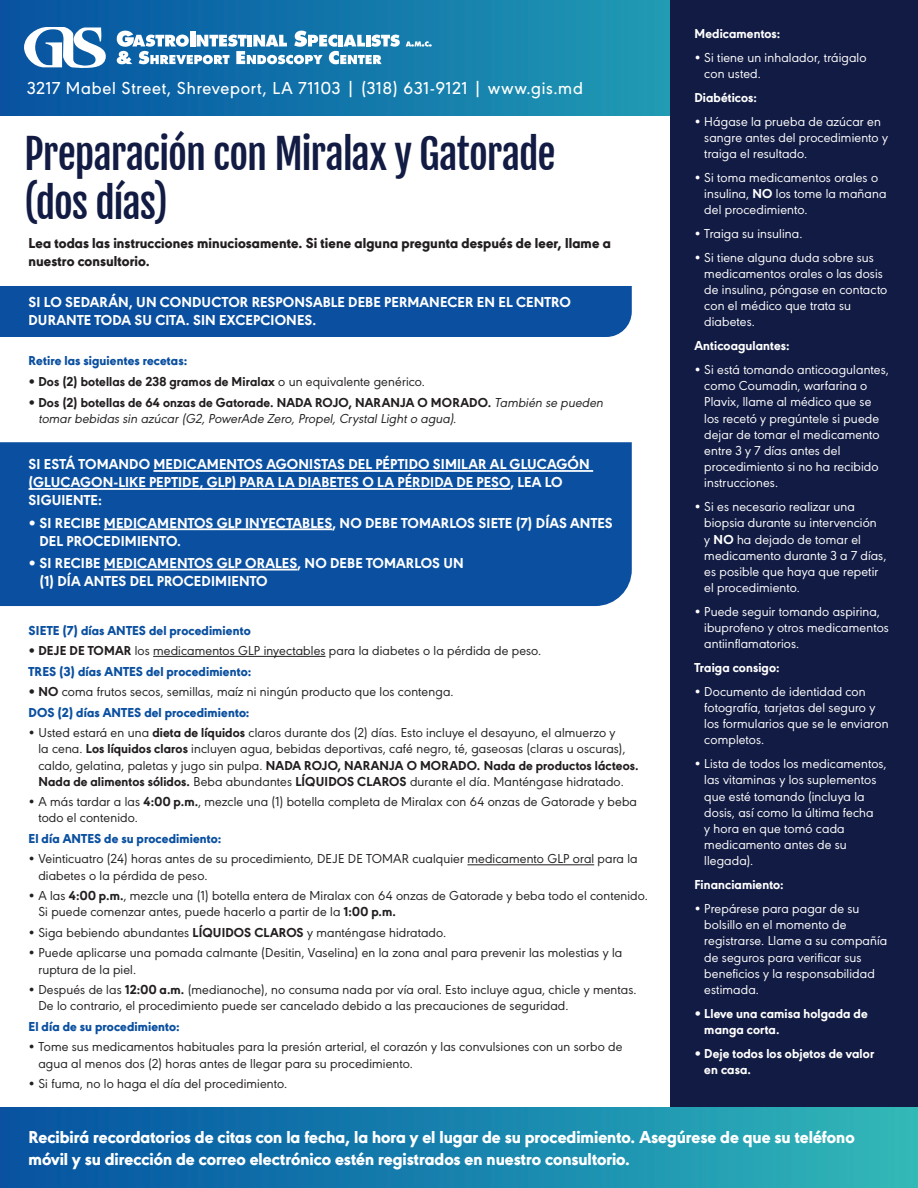
<style>
.page{position:relative;width:918px;height:1188px;background:#fff}
.page>*{position:absolute;margin:0;border:0;box-sizing:border-box;transform-origin:0 0}
.t1{font:40.5px/48.6px "Fjalla One";letter-spacing:-.025em;color:#121b43}
.t2{font:800 18px/21.6px "URW Geometric";color:#fff}
.t3{font:500 18px "URW Geometric";letter-spacing:.04em;color:#fff}
.t4{font:800 15px/18px "URW Geometric";letter-spacing:.01em;color:#fff}
.t5{font:800 15px/18px "URW Geometric";letter-spacing:.005em;color:#231f20}
.t6{font:13.5px/16.2px "URW Geometric";letter-spacing:.01em;color:#231f20}
.t7{font:13.5px/16.2px "URW Geometric";letter-spacing:.01em;color:#fff}
.t8{font:italic 13.5px/16.2px "URW Geometric";letter-spacing:.005em;color:#231f20}
.t9{font:800 13.5px/16.2px "URW Geometric";letter-spacing:.01em;color:#fff}
.t10{font:800 13.5px "URW Geometric";letter-spacing:.01em;color:#0b50a0}
.t11{font:800 13.5px "URW Geometric";letter-spacing:.01em;color:#231f20}
.s1{font-weight:400}
.s2{font-weight:800;font-style:normal}
.s3{font-weight:800}
.s4{font-weight:800;color:#0b50a0}
</style>
<div class="page">
<div style="left:0;top:442px;width:632px;height:164px;background:#0b50a0"></div>
<hr style="left:153px;top:470px;width:440px;height:2px;background:#fff">
<hr style="left:29px;top:488px;width:481px;height:2px;background:#fff">
<hr style="left:104px;top:528px;width:228px;height:2px;background:#fff">
<hr style="left:104px;top:569px;width:193px;height:1px;background:#fff">
<div style="left:0;top:286px;width:632px;height:51px;background:#0b50a0"></div>
<hr style="left:153px;top:656px;width:173px;height:1px;background:#231f20">
<hr style="left:467px;top:864px;width:127px;height:1px;background:#231f20">
<svg style="left:0;top:0;width:671px;height:115px;background:#1378aa"></svg>
<svg style="left:24px;top:27px;width:82px;height:41px"></svg>
<svg style="left:406px;top:41px;width:26px;height:6px"></svg>
<svg style="left:117px;top:31px;width:283px;height:33px"></svg>
<div style="left:671px;top:0;width:247px;height:1188px;background:#121b43"></div>
<div style="left:0;top:1108px;width:918px;height:80px;background:linear-gradient(to right,#0350a1,#2fb7b9)"></div>
<h2 class="t3" style="left:27px;top:75px;width:557px">3217 Mabel Street, Shreveport, LA 71103 | (318) 631-9121 | www.gis.md</h2>
<h1 class="t1" style="left:24px;top:130px;width:533px">Preparación con Miralax y Gatorade (dos días)</h1>
<p class="t5" style="left:29px;top:234px;width:584px">Lea todas las instrucciones minuciosamente. Si tiene alguna pregunta después de leer, llame a nuestro consultorio.</p>
<p class="t4" style="left:29px;top:293px;width:544px">SI LO SEDARÁN, UN CONDUCTOR RESPONSABLE DEBE PERMANECER EN EL CENTRO<br>DURANTE TODA SU CITA. SIN EXCEPCIONES.</p>
<p class="t10" style="left:29px;top:351px;width:160px">Retire las siguientes recetas:</p>
<p class="t11" style="left:29px;top:371px;width:398px">• Dos (2) botellas de 238 gramos de Miralax <span class="s1">o un equivalente genérico.</span></p>
<p class="t8" style="left:38px;top:393px;width:566px;text-indent:-10px"><span class="s2">• Dos (2) botellas de 64 onzas de Gatorade. NADA ROJO, NARANJA O MORADO.</span> También se pueden tomar bebidas sin azúcar (G2, PowerAde Zero, Propel, Crystal Light o agua).</p>
<p class="t4" style="left:29px;top:455px;width:563px">SI ESTÁ TOMANDO MEDICAMENTOS AGONISTAS DEL PÉPTIDO SIMILAR AL GLUCAGÓN (GLUCAGON-LIKE PEPTIDE, GLP) PARA LA DIABETES O LA PÉRDIDA DE PESO, LEA LO<br>SIGUIENTE:</p>
<p class="t4" style="left:40px;top:513px;width:575px;text-indent:-11px">• SI RECIBE MEDICAMENTOS GLP INYECTABLES, NO DEBE TOMARLOS SIETE (7) DÍAS ANTES<br>DEL PROCEDIMIENTO.</p>
<p class="t4" style="left:40px;top:553px;width:426px;text-indent:-11px">• SI RECIBE MEDICAMENTOS GLP ORALES, NO DEBE TOMARLOS UN (1) DÍA ANTES DEL PROCEDIMIENTO</p>
<p class="t10" style="left:29px;top:620px;width:224px">SIETE (7) días ANTES del procedimiento</p>
<p class="t6" style="left:29px;top:639px;width:514px;line-height:20.5px"><span class="s3">• DEJE DE TOMAR</span> los medicamentos GLP inyectables para la diabetes o la pérdida de peso.<br><span class="s4">TRES (3) días ANTES del procedimiento:</span></p>
<p class="t6" style="left:29px;top:680px;width:427px;line-height:20.5px"><span class="s3">• NO</span> coma frutos secos, semillas, maíz ni ningún producto que los contenga.<br><span class="s4">DOS (2) días ANTES del procedimiento:</span></p>
<p class="t6" style="left:38px;top:724px;width:602px;text-indent:-10px">• Usted estará en una <span class="s3">dieta de líquidos</span> claros durante dos (2) días. Esto incluye el desayuno, el almuerzo y<br>la cena. <span class="s3">Los líquidos claros</span> incluyen agua, bebidas deportivas, café negro, té, gaseosas (claras u oscuras), caldo, gelatina, paletas y jugo sin pulpa. <span class="s3">NADA ROJO, NARANJA O MORADO. Nada de productos lácteos.<br>Nada de alimentos sólidos.</span> Beba abundantes <span class="s3">LÍQUIDOS CLAROS</span> durante el día. Manténgase hidratado.</p>
<p class="t6" style="left:38px;top:793px;width:600px;text-indent:-10px">• A más tardar a las <span class="s3">4:00 p.m.</span>, mezcle una (1) botella completa de Miralax con 64 onzas de Gatorade y beba todo el contenido.</p>
<p class="t10" style="left:29px;top:828px;width:194px">El día ANTES de su procedimiento:</p>
<p class="t6" style="left:38px;top:850px;width:601px;text-indent:-10px">• Veinticuatro (24) horas antes de su procedimiento, DEJE DE TOMAR cualquier medicamento GLP oral para la diabetes o la pérdida de peso.</p>
<p class="t6" style="left:38px;top:887px;width:611px;text-indent:-10px">• A las <span class="s3">4:00 p.m.</span>, mezcle una (1) botella entera de Miralax con 64 onzas de Gatorade y beba todo el contenido.<br>Si puede comenzar antes, puede hacerlo a partir de la <span class="s3">1:00 p.m.</span></p>
<p class="t6" style="left:29px;top:923px;width:419px">• Siga bebiendo abundantes <span class="s3">LÍQUIDOS CLAROS</span> y manténgase hidratado.</p>
<p class="t6" style="left:38px;top:944px;width:585px;text-indent:-10px">• Puede aplicarse una pomada calmante (Desitin, Vaselina) en la zona anal para prevenir las molestias y la ruptura de la piel.</p>
<p class="t6" style="left:38px;top:981px;width:600px;text-indent:-10px">• Después de las <span class="s3">12:00 a.m.</span> (medianoche), no consuma nada por vía oral. Esto incluye agua, chicle y mentas.<br>De lo contrario, el procedimiento puede ser cancelado debido a las precauciones de seguridad.</p>
<p class="t10" style="left:29px;top:1016px;width:153px">El día de su procedimiento:</p>
<p class="t6" style="left:38px;top:1038px;width:586px;text-indent:-10px">• Tome sus medicamentos habituales para la presión arterial, el corazón y las convulsiones con un sorbo de agua al menos dos (2) horas antes de llegar para su procedimiento.</p>
<p class="t6" style="left:29px;top:1075px;width:260px">• Si fuma, no lo haga el día del procedimiento.</p>
<p class="t9" style="left:694px;top:25px;width:87px">Medicamentos:</p>
<p class="t7" style="left:704px;top:48px;width:164px;text-indent:-10px">• Si tiene un inhalador, tráigalo con usted.</p>
<p class="t9" style="left:694px;top:88px;width:64px">Diabéticos:</p>
<p class="t7" style="left:704px;top:112px;width:185px;text-indent:-10px">• Hágase la prueba de azúcar en sangre antes del procedimiento y traiga el resultado.</p>
<p class="t7" style="left:704px;top:168px;width:184px;text-indent:-10px">• Si toma medicamentos orales o insulina, <span class="s3">NO</span> los tome la mañana del procedimiento.</p>
<p class="t7" style="left:694px;top:224px;width:110px">• Traiga su insulina.</p>
<p class="t7" style="left:704px;top:248px;width:185px;text-indent:-10px">• Si tiene alguna duda sobre sus medicamentos orales o las dosis de insulina, póngase en contacto con el médico que trata su diabetes.</p>
<p class="t9" style="left:694px;top:337px;width:97px">Anticoagulantes:</p>
<p class="t7" style="left:704px;top:360px;width:186px;text-indent:-10px">• Si está tomando anticoagulantes, como Coumadin, warfarina o<br>Plavix, llame al médico que se los recetó y pregúntele si puede dejar de tomar el medicamento entre 3 y 7 días antes del procedimiento si no ha recibido instrucciones.</p>
<p class="t7" style="left:704px;top:498px;width:184px;text-indent:-10px">• Si es necesario realizar una biopsia durante su intervención<br>y <span class="s3">NO</span> ha dejado de tomar el medicamento durante 3 a 7 días, es posible que haya que repetir el procedimiento.</p>
<p class="t7" style="left:704px;top:602px;width:186px;text-indent:-10px">• Puede seguir tomando aspirina, ibuprofeno y otros medicamentos antiinflamatorios.</p>
<p class="t9" style="left:694px;top:659px;width:87px">Traiga consigo:</p>
<p class="t7" style="left:704px;top:682px;width:186px;text-indent:-10px">• Documento de identidad con fotografía, tarjetas del seguro y los formularios que se le enviaron completos.</p>
<p class="t7" style="left:704px;top:755px;width:184px;text-indent:-10px">• Lista de todos los medicamentos, las vitaminas y los suplementos que esté tomando (incluya la dosis, así como la última fecha<br>y hora en que tomó cada medicamento antes de su llegada).</p>
<p class="t9" style="left:694px;top:876px;width:91px">Financiamiento:</p>
<p class="t7" style="left:704px;top:899px;width:184px;text-indent:-10px">• Prepárese para pagar de su bolsillo en el momento de registrarse. Llame a su compañía de seguros para verificar sus beneficios y la responsabilidad estimada.</p>
<p class="t9" style="left:704px;top:1004px;width:165px;text-indent:-10px">• Lleve una camisa holgada de manga corta.</p>
<p class="t9" style="left:704px;top:1044px;width:171px;text-indent:-10px">• Deje todos los objetos de valor en casa.</p>
<h2 class="t2" style="left:29px;top:1125px;width:828px">Recibirá recordatorios de citas con la fecha, la hora y el lugar de su procedimiento. Asegúrese de que su teléfono móvil y su dirección de correo electrónico estén registrados en nuestro consultorio.</h2>
</div>
